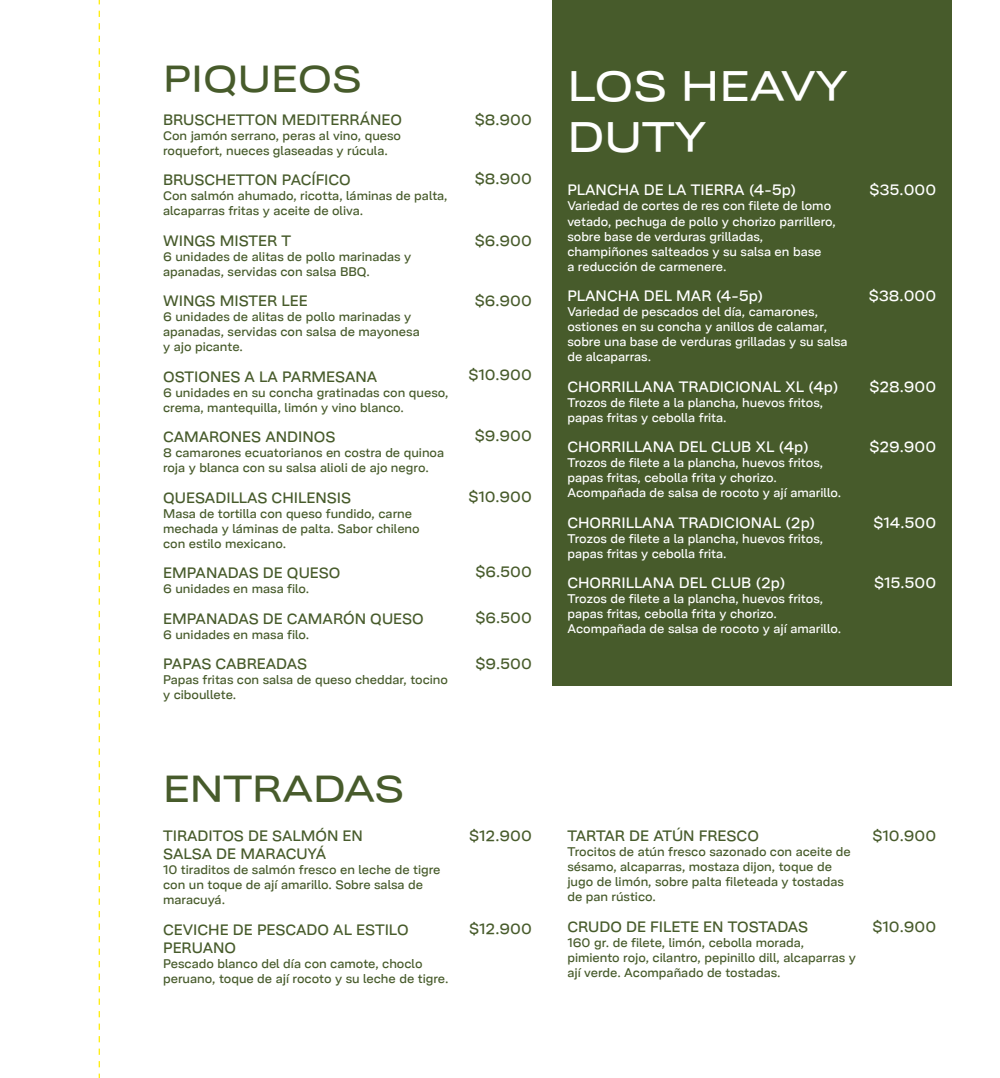
<style>
.page{position:relative;width:1000px;height:1078px;background:#fff}
.page>*{position:absolute;margin:0;border:0;box-sizing:border-box;transform-origin:0 0}
.t1{font:500 expanded 42.5px/51px "Ordina";color:#fff}
.t2{font:500 expanded 37.5px "Ordina";color:#475b2b}
.t3{font:500 15px/18px "Ordina";color:#475b2b}
.t4{font:500 15px "Ordina";color:#fff}
.t5{font:500 12.5px/15px "Ordina";color:#475b2b}
.t6{font:500 12.5px/15px "Ordina";color:#fff}
</style>
<div class="page">
<div style="left:551px;top:0;width:400px;height:685px;background:#475b2b"></div>
<svg style="left:99px;top:0;width:1px;height:1077px"></svg>
<h2 class="t2" style="left:163px;top:50px;width:200px">PIQUEOS</h2>
<p class="t3" style="left:163px;top:109px;width:240px">BRUSCHETTON MEDITERRÁNEO</p>
<p class="t5" style="left:163px;top:126px;width:239px">Con jamón serrano, peras al vino, queso roquefort, nueces glaseadas y rúcula.</p>
<p class="t3" style="left:163px;top:169px;width:189px">BRUSCHETTON PACÍFICO</p>
<p class="t5" style="left:163px;top:187px;width:286px">Con salmón ahumado, ricotta, láminas de palta, alcaparras fritas y aceite de oliva.</p>
<p class="t3" style="left:163px;top:230px;width:129px">WINGS MISTER T</p>
<p class="t5" style="left:163px;top:247px;width:250px">6 unidades de alitas de pollo marinadas y apanadas, servidas con salsa BBQ.</p>
<p class="t3" style="left:163px;top:290px;width:146px">WINGS MISTER LEE</p>
<p class="t5" style="left:163px;top:308px;width:258px">6 unidades de alitas de pollo marinadas y apanadas, servidas con salsa de mayonesa y ajo picante.</p>
<p class="t3" style="left:163px;top:366px;width:216px">OSTIONES A LA PARMESANA</p>
<p class="t5" style="left:163px;top:383px;width:287px">6 unidades en su concha gratinadas con queso, crema, mantequilla, limón y vino blanco.</p>
<p class="t3" style="left:163px;top:426px;width:174px">CAMARONES ANDINOS</p>
<p class="t5" style="left:163px;top:444px;width:282px">8 camarones ecuatorianos en costra de quinoa roja y blanca con su salsa alioli de ajo negro.</p>
<p class="t3" style="left:163px;top:487px;width:189px">QUESADILLAS CHILENSIS</p>
<p class="t5" style="left:163px;top:504px;width:258px">Masa de tortilla con queso fundido, carne mechada y láminas de palta. Sabor chileno con estilo mexicano.</p>
<p class="t3" style="left:163px;top:562px;width:179px">EMPANADAS DE QUESO</p>
<p class="t5" style="left:163px;top:580px;width:148px">6 unidades en masa filo.</p>
<p class="t3" style="left:163px;top:608px;width:262px">EMPANADAS DE CAMARÓN QUESO</p>
<p class="t5" style="left:163px;top:625px;width:148px">6 unidades en masa filo.</p>
<p class="t3" style="left:163px;top:653px;width:145px">PAPAS CABREADAS</p>
<p class="t5" style="left:163px;top:671px;width:286px">Papas fritas con salsa de queso cheddar, tocino y ciboullete.</p>
<p class="t3" style="left:475px;top:109px;width:58px">$8.900</p>
<p class="t3" style="left:475px;top:168px;width:58px">$8.900</p>
<p class="t3" style="left:474px;top:230px;width:59px">$6.900</p>
<p class="t3" style="left:474px;top:290px;width:59px">$6.900</p>
<p class="t3" style="left:468px;top:365px;width:65px">$10.900</p>
<p class="t3" style="left:474px;top:425px;width:59px">$9.900</p>
<p class="t3" style="left:468px;top:486px;width:65px">$10.900</p>
<p class="t3" style="left:475px;top:561px;width:58px">$6.500</p>
<p class="t3" style="left:475px;top:607px;width:58px">$6.500</p>
<p class="t3" style="left:475px;top:653px;width:58px">$9.500</p>
<h2 class="t2" style="left:163px;top:760px;width:242px">ENTRADAS</h2>
<p class="t3" style="left:163px;top:825px;width:201px">TIRADITOS DE SALMÓN EN<br>SALSA DE MARACUYÁ</p>
<p class="t5" style="left:163px;top:861px;width:279px">10 tiraditos de salmón fresco en leche de tigre con un toque de ají amarillo. Sobre salsa de maracuyá.</p>
<p class="t3" style="left:163px;top:919px;width:247px">CEVICHE DE PESCADO AL ESTILO<br>PERUANO</p>
<p class="t5" style="left:163px;top:954px;width:287px">Pescado blanco del día con camote, choclo peruano, toque de ají rocoto y su leche de tigre.</p>
<p class="t3" style="left:469px;top:825px;width:64px">$12.900</p>
<p class="t3" style="left:469px;top:918px;width:64px">$12.900</p>
<h1 class="t1" style="left:567px;top:56px;width:282px">LOS HEAVY<br>DUTY</h1>
<p class="t4" style="left:567px;top:179px;width:230px">PLANCHA DE LA TIERRA (4-5p)</p>
<p class="t6" style="left:567px;top:197px;width:270px">Variedad de cortes de res con filete de lomo vetado, pechuga de pollo y chorizo parrillero, sobre base de verduras grilladas, champiñones salteados y su salsa en base<br>a reducción de carmenere.</p>
<p class="t4" style="left:567px;top:285px;width:197px">PLANCHA DEL MAR (4-5p)</p>
<p class="t6" style="left:567px;top:303px;width:282px">Variedad de pescados del día, camarones, ostiones en su concha y anillos de calamar, sobre una base de verduras grilladas y su salsa de alcaparras.</p>
<p class="t4" style="left:567px;top:375px;width:272px">CHORRILLANA TRADICIONAL XL (4p)</p>
<p class="t6" style="left:567px;top:393px;width:257px">Trozos de filete a la plancha, huevos fritos, papas fritas y cebolla frita.</p>
<p class="t4" style="left:567px;top:436px;width:243px">CHORRILLANA DEL CLUB XL (4p)</p>
<p class="t6" style="left:567px;top:454px;width:275px">Trozos de filete a la plancha, huevos fritos, papas fritas, cebolla frita y chorizo.<br>Acompañada de salsa de rocoto y ají amarillo.</p>
<p class="t4" style="left:567px;top:511px;width:249px">CHORRILLANA TRADICIONAL (2p)</p>
<p class="t6" style="left:567px;top:529px;width:257px">Trozos de filete a la plancha, huevos fritos, papas fritas y cebolla frita.</p>
<p class="t4" style="left:567px;top:572px;width:219px">CHORRILLANA DEL CLUB (2p)</p>
<p class="t6" style="left:567px;top:590px;width:275px">Trozos de filete a la plancha, huevos fritos, papas fritas, cebolla frita y chorizo.<br>Acompañada de salsa de rocoto y ají amarillo.</p>
<p class="t4" style="left:869px;top:179px;width:68px">$35.000</p>
<p class="t4" style="left:868px;top:285px;width:69px">$38.000</p>
<p class="t4" style="left:869px;top:375px;width:68px">$28.900</p>
<p class="t4" style="left:869px;top:436px;width:68px">$29.900</p>
<p class="t4" style="left:873px;top:511px;width:64px">$14.500</p>
<p class="t4" style="left:873px;top:571px;width:64px">$15.500</p>
<p class="t3" style="left:567px;top:825px;width:193px">TARTAR DE ATÚN FRESCO</p>
<p class="t5" style="left:567px;top:843px;width:285px">Trocitos de atún fresco sazonado con aceite de sésamo, alcaparras, mostaza dijon, toque de jugo de limón, sobre palta fileteada y tostadas de pan rústico.</p>
<p class="t3" style="left:567px;top:916px;width:242px">CRUDO DE FILETE EN TOSTADAS</p>
<p class="t5" style="left:567px;top:933px;width:290px">160 gr. de filete, limón, cebolla morada, pimiento rojo, cilantro, pepinillo dill, alcaparras y ají verde. Acompañado de tostadas.</p>
<p class="t3" style="left:872px;top:825px;width:65px">$10.900</p>
<p class="t3" style="left:872px;top:916px;width:65px">$10.900</p>
</div>
